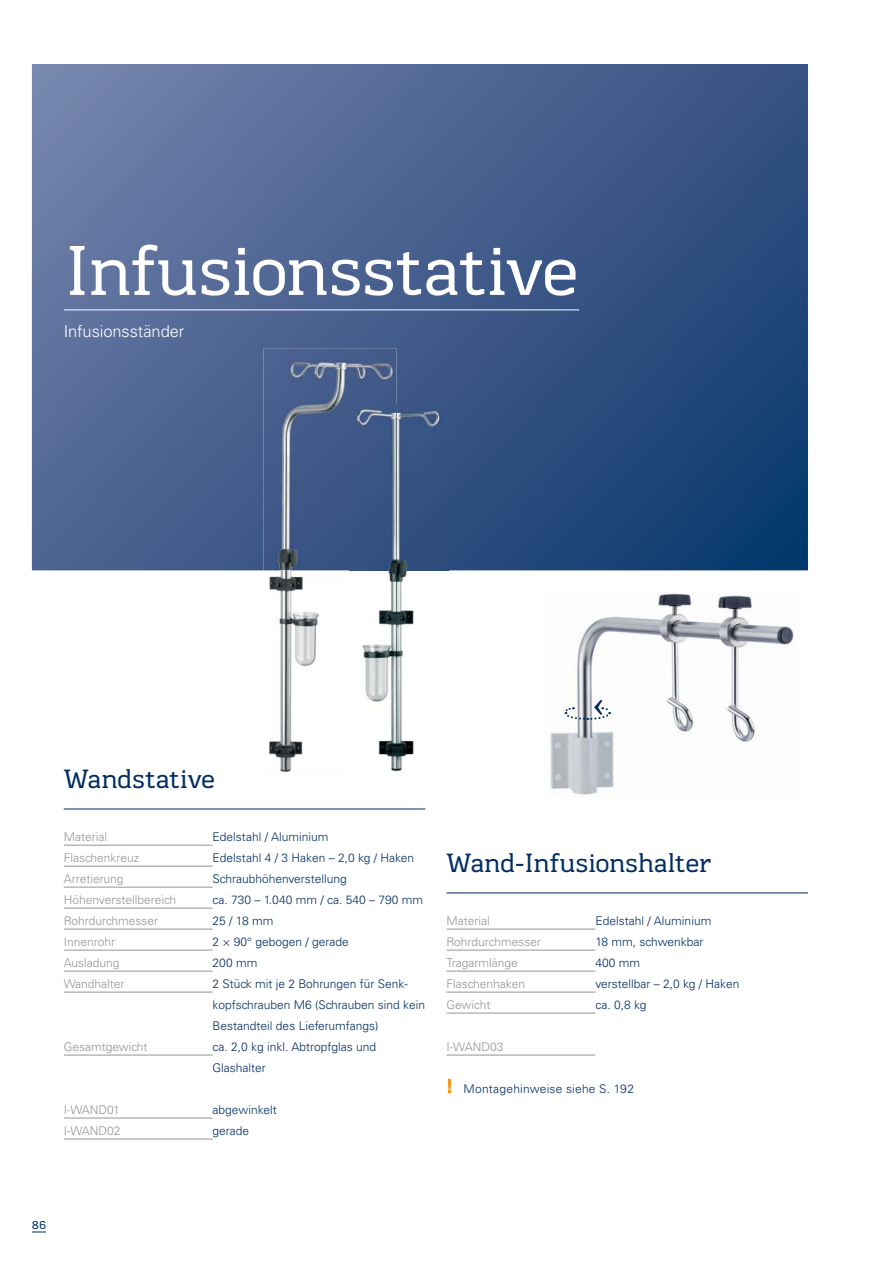
<style>
.page{position:relative;width:893px;height:1263px;background:#fff}
.page>*{position:absolute;margin:0;border:0;box-sizing:border-box;transform-origin:0 0}
.t1{font:72px "Kondolar";letter-spacing:-.02em;color:#fff}
.t2{font:27px "Kondolar";letter-spacing:-.01em;color:#002d62}
.t3{font:300 16.5px "Univers CE";letter-spacing:-.005em;color:#fff}
.t4{font:300 12px/21px "Univers CE";color:#002d62}
.t5{font:300 12px "Univers CE";color:#939598}
.t6{font:300 12px "Univers LT Std";letter-spacing:.015em;color:#002d62}
.t7{font:12px "Kondolar";color:#002d62}
.s1{font-family:"Kondolar";font-weight:400;font-size:19.5px;color:#f7931d}
</style>
<div class="page">
<svg style="left:32px;top:64px;width:776px;height:506px;background:#415d8b"></svg>
<svg style="left:32px;top:1232px;width:14px;height:1px"></svg>
<hr style="left:64px;top:310px;width:515px;height:1px;background:#fff">
<hr style="left:64px;top:845px;width:149px;height:1px;background:#939598">
<hr style="left:64px;top:866px;width:149px;height:1px;background:#939598">
<hr style="left:64px;top:887px;width:149px;height:1px;background:#939598">
<hr style="left:64px;top:908px;width:149px;height:1px;background:#939598">
<hr style="left:64px;top:929px;width:149px;height:1px;background:#939598">
<hr style="left:64px;top:950px;width:149px;height:1px;background:#939598">
<hr style="left:64px;top:971px;width:149px;height:1px;background:#939598">
<hr style="left:64px;top:992px;width:149px;height:1px;background:#939598">
<hr style="left:64px;top:1055px;width:149px;height:1px;background:#939598">
<hr style="left:64px;top:1118px;width:149px;height:1px;background:#939598">
<hr style="left:64px;top:1139px;width:149px;height:1px;background:#939598">
<hr style="left:64px;top:809px;width:361px;height:1px;background:#002d62">
<hr style="left:446px;top:929px;width:149px;height:1px;background:#939598">
<hr style="left:446px;top:950px;width:149px;height:1px;background:#939598">
<hr style="left:446px;top:971px;width:149px;height:1px;background:#939598">
<hr style="left:446px;top:992px;width:149px;height:1px;background:#939598">
<hr style="left:446px;top:1013px;width:149px;height:1px;background:#939598">
<hr style="left:446px;top:1055px;width:149px;height:1px;background:#939598">
<hr style="left:446px;top:893px;width:362px;height:1px;background:#002d62">
<svg style="left:448px;top:1079px;width:3px;height:14px"></svg>
<img style="left:550px;top:591px;width:244px;height:204px">
<img style="left:263px;top:349px;width:133px;height:424px">
<img style="left:349px;top:404px;width:99px;height:369px">
<svg style="left:563px;top:700px;width:48px;height:21px"></svg>
<h1 class="t1" style="left:64px;top:243px;width:517px">Infusionsstative</h1>
<h3 class="t3" style="left:64px;top:325px;width:122px">Infusionsständer</h3>
<h2 class="t2" style="left:64px;top:769px;width:153px">Wandstative</h2>
<p class="t5" style="left:64px;top:832px;width:45px">Material</p>
<p class="t4" style="left:213px;top:827px;width:117px">Edelstahl / Aluminium</p>
<p class="t5" style="left:64px;top:853px;width:77px">Flaschenkreuz</p>
<p class="t4" style="left:213px;top:848px;width:203px">Edelstahl 4 / 3 Haken – 2,0 kg / Haken</p>
<p class="t5" style="left:64px;top:874px;width:61px">Arretierung</p>
<p class="t4" style="left:213px;top:869px;width:136px">Schraubhöhenverstellung</p>
<p class="t5" style="left:64px;top:895px;width:114px">Höhenverstellbereich</p>
<p class="t4" style="left:213px;top:890px;width:212px">ca. 730 – 1.040 mm / ca. 540 – 790 mm</p>
<p class="t5" style="left:64px;top:916px;width:96px">Rohrdurchmesser</p>
<p class="t4" style="left:213px;top:911px;width:62px">25 / 18 mm</p>
<p class="t5" style="left:64px;top:937px;width:53px">Innenrohr</p>
<p class="t4" style="left:213px;top:932px;width:138px">2 × 90° gebogen / gerade</p>
<p class="t5" style="left:64px;top:958px;width:57px">Ausladung</p>
<p class="t4" style="left:213px;top:953px;width:46px">200 mm</p>
<p class="t5" style="left:64px;top:979px;width:62px">Wandhalter</p>
<p class="t4" style="left:213px;top:974px;width:214px">2 Stück mit je 2 Bohrungen für Senk&shy;kopfschrauben M6 (Schrauben sind kein<br>Bestandteil des Lieferumfangs)</p>
<p class="t5" style="left:64px;top:1042px;width:85px">Gesamtgewicht</p>
<p class="t4" style="left:213px;top:1037px;width:165px">ca. 2,0 kg inkl. Abtropfglas und<br>Glashalter</p>
<p class="t5" style="left:64px;top:1105px;width:57px">I-WAND01</p>
<p class="t4" style="left:213px;top:1100px;width:66px">abgewinkelt</p>
<p class="t5" style="left:64px;top:1126px;width:58px">I-WAND02</p>
<p class="t4" style="left:213px;top:1121px;width:38px">gerade</p>
<h2 class="t2" style="left:446px;top:853px;width:266px">Wand-Infusionshalter</h2>
<p class="t5" style="left:446px;top:916px;width:45px">Material</p>
<p class="t4" style="left:595px;top:911px;width:117px">Edelstahl / Aluminium</p>
<p class="t5" style="left:446px;top:937px;width:96px">Rohrdurchmesser</p>
<p class="t4" style="left:595px;top:932px;width:110px">18 mm, schwenkbar</p>
<p class="t5" style="left:446px;top:958px;width:73px">Tragarmlänge</p>
<p class="t4" style="left:595px;top:953px;width:46px">400 mm</p>
<p class="t5" style="left:446px;top:979px;width:80px">Flaschenhaken</p>
<p class="t4" style="left:595px;top:974px;width:145px">verstellbar – 2,0 kg / Haken</p>
<p class="t5" style="left:446px;top:1000px;width:45px">Gewicht</p>
<p class="t4" style="left:595px;top:995px;width:53px">ca. 0,8 kg</p>
<p class="t5" style="left:446px;top:1042px;width:58px">I-WAND03</p>
<p class="t6" style="left:446px;top:1081px;width:189px"><span class="s1">!</span> Montagehinweise siehe S. 192</p>
<p class="t7" style="left:32px;top:1220px;width:16px">86</p>
</div>
